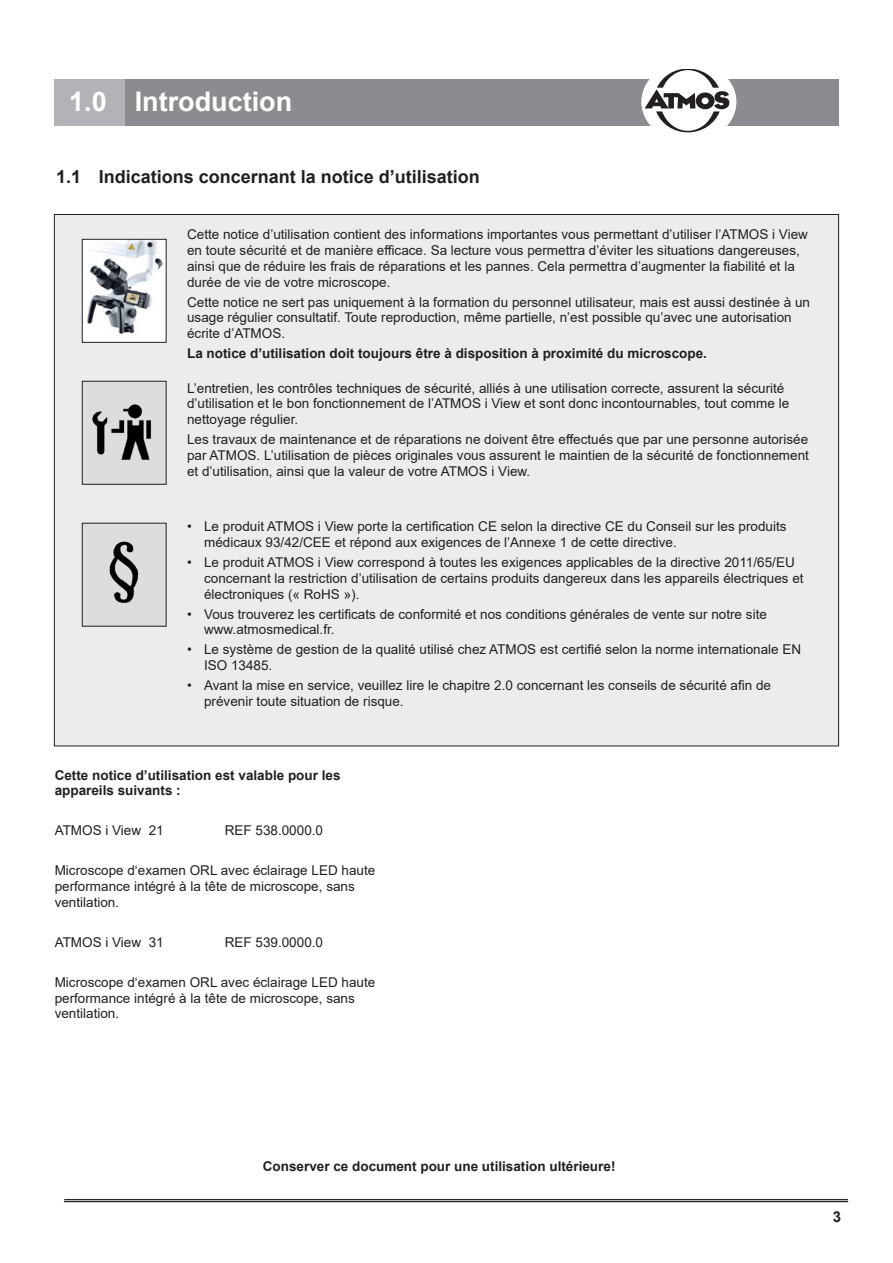
<style>
.page{position:relative;width:893px;height:1263px;background:#fff}
.page>*{position:absolute;margin:0;border:0;box-sizing:border-box;transform-origin:0 0}
.t1{font:700 27px "Arial";color:#fff}
.t2{font:700 18px "Arial";color:#231f20}
.t3{font:700 15px "Arial";color:#231f20}
.t4{font:13.5px/15.8px "Arial";color:#231f20}
.t5{font:700 13.5px/15.8px "Arial";color:#231f20}
</style>
<div class="page">
<hr style="left:65px;top:1199px;width:783px;height:1px;background:#231f20">
<hr style="left:65px;top:1201px;width:783px;height:1px;background:#231f20">
<div style="left:124px;top:79px;width:715px;height:47px;background:#8a8c8f"></div>
<div style="left:54px;top:79px;width:70px;height:47px;background:#b2b3b7"></div>
<div style="left:642px;top:62px;width:94px;height:80px;background:#fff;border-radius:50%"></div>
<svg style="left:645px;top:69px;width:85px;height:63px"></svg>
<div style="left:54px;top:214px;width:785px;height:532px;background:#ececee"></div>
<div style="left:82px;top:381px;width:84px;height:103px;background:#dcdddf"></div>
<div style="left:82px;top:381px;width:85px;height:104px;border:1px solid #231f20"></div>
<div style="left:82px;top:523px;width:84px;height:103px;background:#dcdddf"></div>
<div style="left:82px;top:523px;width:85px;height:104px;border:1px solid #231f20"></div>
<img style="left:92px;top:404px;width:59px;height:56px">
<img style="left:109px;top:541px;width:30px;height:62px">
<div style="left:82px;top:239px;width:84px;height:103px;background:#fff"></div>
<img style="left:86px;top:241px;width:77px;height:93px">
<div style="left:82px;top:239px;width:85px;height:104px;border:1px solid #231f20"></div>
<h1 class="t1" style="left:69px;top:83px;width:225px">1.0 Introduction</h1>
<h2 class="t2" style="left:56px;top:164px;width:425px">1.1 Indications concernant la notice d’utilisation</h2>
<p class="t4" style="left:187px;top:227px;width:622px">Cette notice d’utilisation contient des informations importantes vous permettant d’utiliser l’ATMOS i View en toute sécurité et de manière efficace. Sa lecture vous permettra d’éviter les situations dangereuses, ainsi que de réduire les frais de réparations et les pannes. Cela permettra d’augmenter la fiabilité et la durée de vie de votre microscope.</p>
<p class="t4" style="left:187px;top:294px;width:624px">Cette notice ne sert pas uniquement à la formation du personnel utilisateur, mais est aussi destinée à un usage régulier consultatif. Toute reproduction, même partielle, n’est possible qu’avec une autorisation écrite d’ATMOS.</p>
<p class="t5" style="left:187px;top:346px;width:521px">La notice d’utilisation doit toujours être à disposition à proximité du microscope.</p>
<p class="t4" style="left:187px;top:380px;width:604px">L’entretien, les contrôles techniques de sécurité, alliés à une utilisation correcte, assurent la sécurité d’utilisation et le bon fonctionnement de l’ATMOS i View et sont donc incontournables, tout comme le nettoyage régulier.</p>
<p class="t4" style="left:187px;top:431px;width:623px;text-align:justify">Les travaux de maintenance et de réparations ne doivent être effectués que par une personne autorisée par ATMOS. L’utilisation de pièces originales vous assurent le maintien de la sécurité de fonctionnement et d’utilisation, ainsi que la valeur de votre ATMOS i View.</p>
<p class="t4" style="left:204px;top:519px;width:584px;text-indent:-17px">• Le produit ATMOS i View porte la certification CE selon la directive CE du Conseil sur les produits médicaux 93/42/CEE et répond aux exigences de l’Annexe 1 de cette directive.</p>
<p class="t4" style="left:204px;top:554px;width:601px;text-indent:-17px">• Le produit ATMOS i View correspond à toutes les exigences applicables de la directive 2011/65/EU concernant la restriction d’utilisation de certains produits dangereux dans les appareils électriques et électroniques (« RoHS »).</p>
<p class="t4" style="left:204px;top:606px;width:564px;text-indent:-17px">• Vous trouverez les certificats de conformité et nos conditions générales de vente sur notre site www.atmosmedical.fr.</p>
<p class="t4" style="left:204px;top:642px;width:599px;text-indent:-17px">• Le système de gestion de la qualité utilisé chez ATMOS est certifié selon la norme internationale EN<br>ISO 13485.</p>
<p class="t4" style="left:204px;top:677px;width:568px;text-indent:-17px">• Avant la mise en service, veuillez lire le chapitre 2.0 concernant les conseils de sécurité afin de prévenir toute situation de risque.</p>
<p class="t5" style="left:55px;top:767px;width:287px">Cette notice d’utilisation est valable pour les appareils suivants :</p>
<p class="t4" style="left:55px;top:822px;width:111px">ATMOS i View 21</p>
<p class="t4" style="left:225px;top:822px;width:100px">REF 538.0000.0</p>
<p class="t4" style="left:55px;top:862px;width:322px">Microscope d‘examen ORL avec éclairage LED haute performance intégré à la tête de microscope, sans ventilation.</p>
<p class="t4" style="left:55px;top:934px;width:111px">ATMOS i View 31</p>
<p class="t4" style="left:225px;top:934px;width:100px">REF 539.0000.0</p>
<p class="t4" style="left:55px;top:974px;width:322px">Microscope d‘examen ORL avec éclairage LED haute performance intégré à la tête de microscope, sans ventilation.</p>
<p class="t5" style="left:263px;top:1158px;width:354px">Conserver ce document pour une utilisation ultérieure!</p>
<p class="t3" style="left:833px;top:1206px;width:10px">3</p>
</div>
